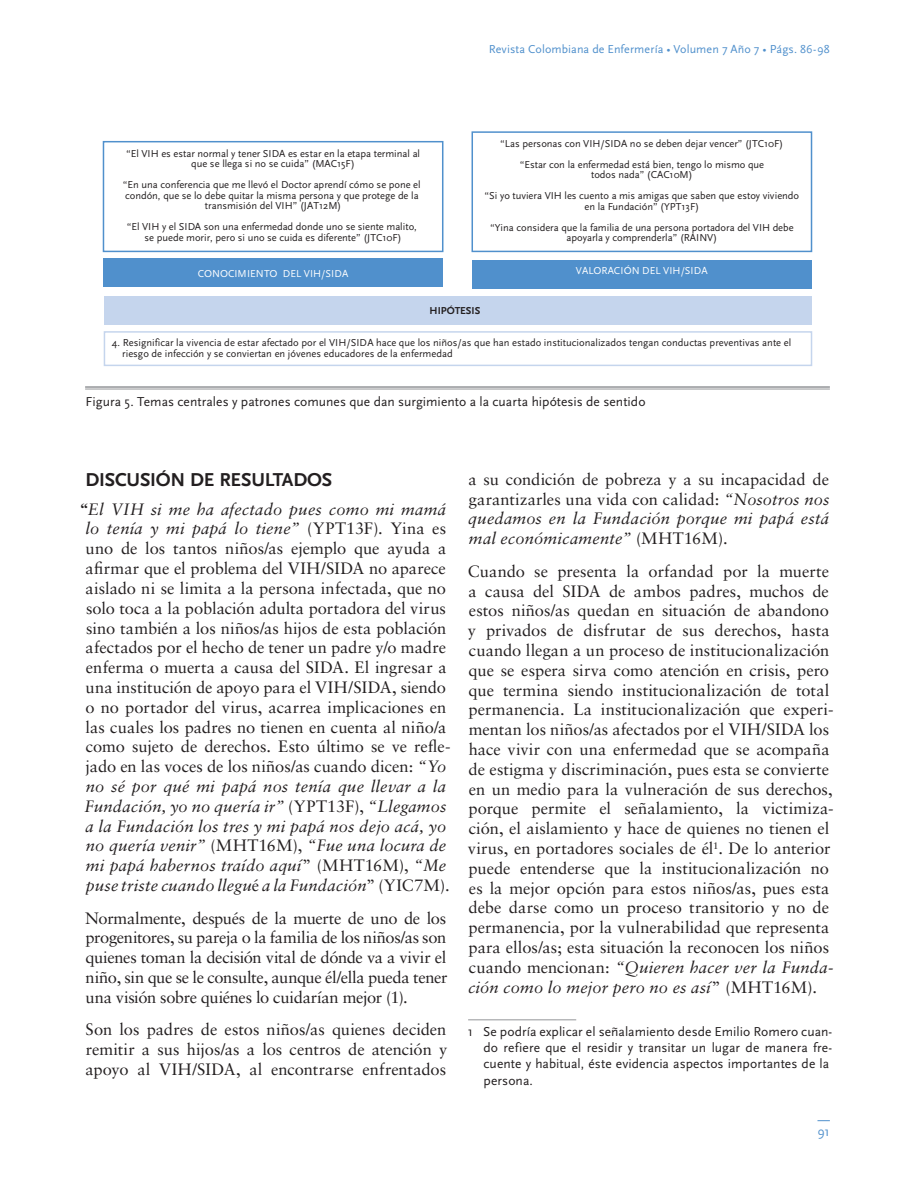
<style>
.page{position:relative;width:915px;height:1191px;background:#fff}
.page>*{position:absolute;margin:0;border:0;box-sizing:border-box;transform-origin:0 0}
.titulos{font:19.5px "Scala Sans Bold LF";letter-spacing:-.01em;color:#231f20}
.texto_corrido{font:16.5px/19.8px "Sabon LT Std";color:#231f20;text-align:justify}
.cita_al_pie{font:13.5px/16.2px "Scala Sans";letter-spacing:.005em;color:#231f20}
.pie_de_foto{font:13.5px "Scala Sans";letter-spacing:.005em;color:#231f20}
.t1{font:13.5px "Scala Sans";color:#5090cc}
.t2{font:12px "Scala Sans";letter-spacing:.01em;color:#5090cc}
.t3{font:10.5px/10.5px "Scala Sans";letter-spacing:-.005em;color:#231f20;text-align:center}
.t4{font:10.5px "Scala Sans";color:#fff}
.t5{font:10.5px "Scala Sans Bold LF";color:#231f20}
.s1{font-weight:700}
.s2{font-style:italic}
</style>
<div class="page">
<svg style="left:817px;top:1120px;width:12px;height:1px"></svg>
<hr style="left:85px;top:386px;width:744px;height:2px;background:#939598">
<hr style="left:85px;top:389px;width:744px;height:1px;background:#939598">
<div style="left:472px;top:260px;width:339px;height:28px;background:#5090cc"></div>
<div style="left:103px;top:259px;width:339px;height:28px;background:#5090cc"></div>
<div style="left:103px;top:141px;width:340px;height:111px;border:2px solid #5090cc"></div>
<div style="left:471px;top:131px;width:341px;height:121px;border:2px solid #5090cc"></div>
<div style="left:104px;top:331px;width:708px;height:35px;border:2px solid #c5d5ed"></div>
<div style="left:104px;top:296px;width:707px;height:28px;background:#c5d5ed"></div>
<hr style="left:468px;top:1019px;width:108px;height:1px;background:#939598">
<p class="t3" style="left:126px;top:148px;width:295px">“El VIH es estar normal y tener SIDA es estar en la etapa terminal al que se llega si no se cuida” (MAC15F)</p>
<p class="t3" style="left:123px;top:180px;width:299px">“En una conferencia que me llevó el Doctor aprendí cómo se pone el condón, que se lo debe quitar la misma persona y que protege de la transmisión del VIH” (JAT12M)</p>
<p class="t3" style="left:127px;top:222px;width:291px">“El VIH y el SIDA son una enfermedad donde uno se siente malito, se puede morir, pero si uno se cuida es diferente” (JTC10F)</p>
<p class="t2" style="left:488px;top:42px;width:342px">Revista Colombiana de Enfermería • Volumen 7 Año 7 • Págs. 86-98</p>
<p class="t3" style="left:500px;top:133px;width:284px;line-height:21px">“Las personas con VIH/SIDA no se deben dejar vencer” (JTC10F) “Estar con la enfermedad está bien, tengo lo mismo que</p>
<p class="t3" style="left:484px;top:164px;width:316px;line-height:21px">todos nada” (CAC10M)<br>“Si yo tuviera VIH les cuento a mis amigas que saben que estoy viviendo</p>
<p class="t3" style="left:490px;top:196px;width:305px;line-height:21px">en la Fundación” (YPT13F)<br>“Yina considera que la familia de una persona portadora del VIH debe</p>
<p class="t3" style="left:566px;top:233px;width:152px">apoyarla y comprenderla” (RAINV)</p>
<p class="t4" style="left:198px;top:268px;width:152px">CONOCIMIENTO DEL VIH/SIDA</p>
<p class="t4" style="left:575px;top:265px;width:133px">VALORACIÓN DEL VIH/SIDA</p>
<p class="t5" style="left:429px;top:305px;width:52px">HIPÓTESIS</p>
<p class="t3" style="left:122px;top:338px;width:670px;text-align:left;text-indent:-10px">4. Resignificar la vivencia de estar afectado por el VIH/SIDA hace que los niños/as que han estado institucionalizados tengan conductas preventivas ante el riesgo de infección y se conviertan en jóvenes educadores de la enfermedad</p>
<p class="pie_de_foto" style="left:85px;top:394px;width:561px">Figura 5. Temas centrales y patrones comunes que dan surgimiento a la cuarta hipótesis de sentido</p>
<p class="titulos" style="left:85px;top:469px;width:248px">DISCUSIÓN DE RESULTADOS</p>
<p class="texto_corrido" style="left:80px;top:499px;width:372px;text-align:left"><span class="s1">“</span><span class="s2">El VIH si me ha afectado pues como mi mamá lo tenía y mi papá lo tiene”</span> (YPT13F). Yina es uno de los tantos niños/as ejemplo que ayuda a afirmar que el problema del VIH/SIDA no aparece aislado ni se limita a la persona infectada, que no solo toca a la población adulta portadora del virus sino también a los niños/as hijos de esta población afectados por el hecho de tener un padre y/o madre enferma o muerta a causa del SIDA. El ingresar a una institución de apoyo para el VIH/SIDA, siendo o no portador del virus, acarrea implicaciones en las cuales los padres no tienen en cuenta al niño/a como sujeto de derechos. Esto último se ve refle&shy;jado en las voces de los niños/as cuando dicen: <span class="s2">“Yo no sé por qué mi papá nos tenía que llevar a la Fundación, yo no quería ir”</span> (YPT13F), <span class="s2">“Llegamos a la Fundación los tres y mi papá nos dejo acá, yo no quería venir”</span> (MHT16M), <span class="s2">“Fue una locura de mi papá habernos traído aquí</span>” (MHT16M), <span class="s2">“Me puse triste cuando llegu</span>é <span class="s2">a la Fundación</span>” (YIC7M).</p>
<p class="texto_corrido" style="left:85px;top:907px;width:363px">Normalmente, después de la muerte de uno de los progenitores, su pareja o la familia de los niños/as son quienes toman la decisión vital de dónde va a vivir el niño, sin que se le consulte, aunque él/ella pueda tener una visión sobre quiénes lo cuidarían mejor (1).</p>
<p class="texto_corrido" style="left:85px;top:1019px;width:363px">Son los padres de estos niños/as quienes deciden remitir a sus hijos/as a los centros de atención y apoyo al VIH/SIDA, al encontrarse enfrentados</p>
<p class="texto_corrido" style="left:468px;top:469px;width:362px">a su condición de pobreza y a su incapacidad de garantizarles una vida con calidad: <span class="s2">“Nosotros nos quedamos en la Fundación porque mi papá está mal económicamente”</span> (MHT16M).</p>
<p class="texto_corrido" style="left:468px;top:561px;width:367px;text-align:left">Cuando se presenta la orfandad por la muerte a causa del SIDA de ambos padres, muchos de estos niños/as quedan en situación de abandono y privados de disfrutar de sus derechos, hasta cuando llegan a un proceso de institucionalización que se espera sirva como atención en crisis, pero que termina siendo institucionalización de total permanencia. La institucionalización que experi&shy;mentan los niños/as afectados por el VIH/SIDA los hace vivir con una enfermedad que se acompaña de estigma y discriminación, pues esta se convierte en un medio para la vulneración de sus derechos, porque permite el señalamiento, la victimiza&shy;ción, el aislamiento y hace de quienes no tienen el virus, en portadores sociales de él<sup>1</sup>. De lo anterior puede entenderse que la institucionalización no es la mejor opción para estos niños/as, pues esta debe darse como un proceso transitorio y no de permanencia, por la vulnerabilidad que representa para ellos/as; esta situación la reconocen los niños cuando mencionan: <span class="s2">“Quieren hacer ver la Funda&shy;ción como lo mejor pero no es así</span>” (MHT16M).</p>
<p class="cita_al_pie" style="left:483px;top:1023px;width:350px;text-indent:-16px">1 Se podría explicar el señalamiento desde Emilio Romero cuan&shy;do refiere que el residir y transitar un lugar de manera fre&shy;cuente y habitual, éste evidencia aspectos importantes de la persona.</p>
<p class="t1" style="left:817px;top:1124px;width:14px">91</p>
</div>
